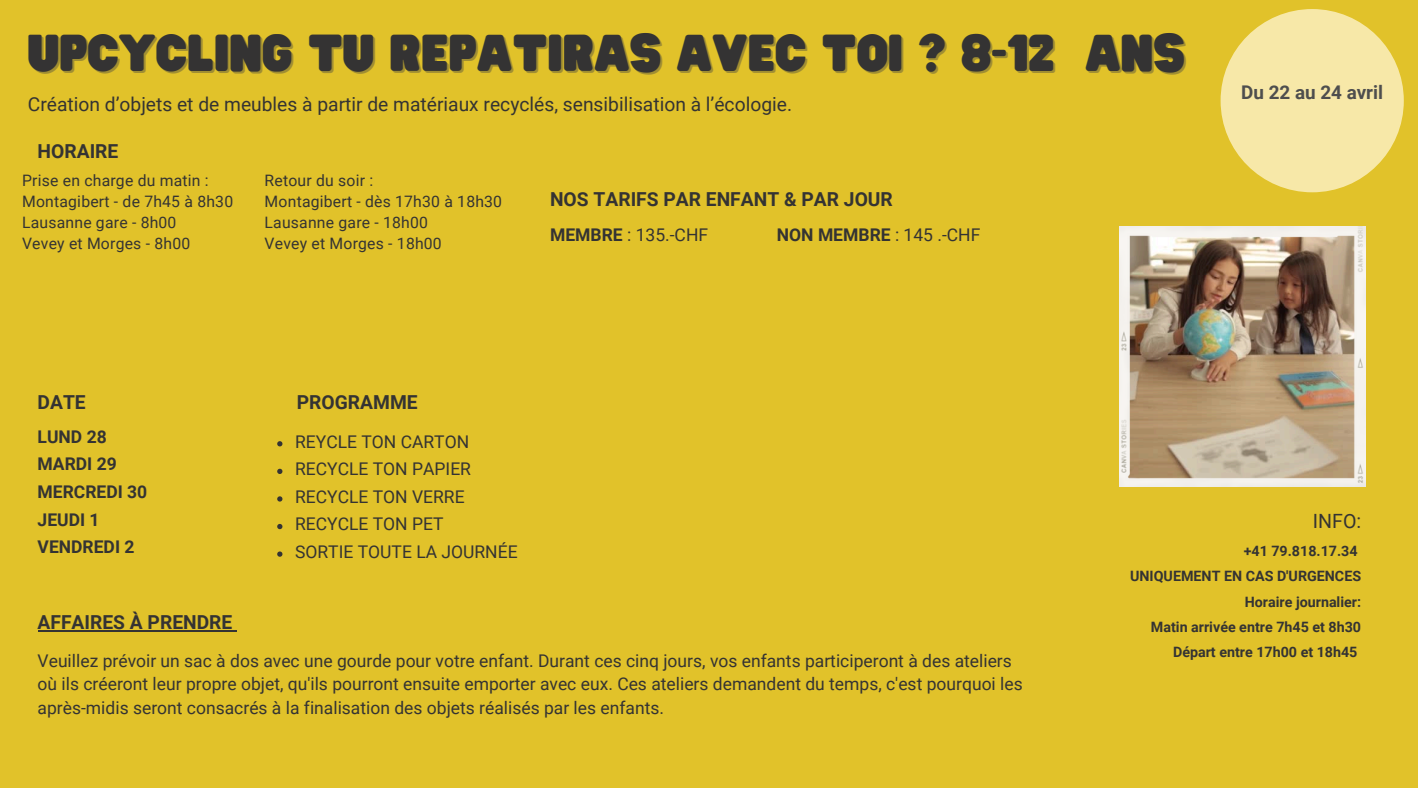
<style>
.page{position:relative;width:1418px;height:788px;background:#fff}
.page>*{position:absolute;margin:0;border:0;box-sizing:border-box;transform-origin:0 0}
.t1{font:45.5px "Hitand Run";color:#343333}
.t2{font:19.6px "Roboto";color:#343333}
.t3{font:19.25px "Roboto";color:#343333}
.t4{font:700 19.25px "Roboto";color:#343333}
.t5{font:700 18.9px "Roboto";color:#4e4e4e}
.t6{font:17.5px/23.6px "Roboto";color:#343333}
.t7{font:700 17.5px/27.7px "Roboto";color:#343333}
.t8{font:15.75px/21px "Roboto";letter-spacing:.015em;color:#343333}
.t9{font:700 14.35px "Roboto";color:#343333}
.s1{color:rgb(64 64 64/.4)}
.s2{font-weight:700}
.s3{font-weight:400}
</style>
<div class="page">
<div style="left:0;top:0;width:1418px;height:787px;background:#e1c22a"></div>
<div style="left:1220px;top:9px;width:183px;height:183px;background:#f7e8a8;border-radius:50%"></div>
<img style="left:1119px;top:227px;width:246px;height:259px">
<svg style="left:277px;top:441px;width:5px;height:5px"></svg>
<svg style="left:277px;top:468px;width:5px;height:6px"></svg>
<svg style="left:277px;top:496px;width:5px;height:5px"></svg>
<svg style="left:277px;top:524px;width:5px;height:5px"></svg>
<svg style="left:277px;top:551px;width:5px;height:5px"></svg>
<hr style="left:38px;top:630px;width:194px;height:1px;background:#343333">
<h1 class="t1" style="left:28px;top:28px;width:1160px">UPCYCLING TU REPATIRAS AVEC TOI ? 8-12 <span class="s1">ANS</span></h1>
<p class="t3" style="left:28px;top:93px;width:765px">Création d’objets et de meubles à partir de matériaux recyclés, sensibilisation à l’écologie.</p>
<h2 class="t4" style="left:38px;top:140px;width:82px">HORAIRE</h2>
<p class="t8" style="left:22px;top:170px;width:188px">Prise en charge du matin :</p>
<p class="t8" style="left:22px;top:191px;width:213px">Montagibert - de 7h45 à 8h30</p>
<p class="t8" style="left:22px;top:212px;width:156px">Lausanne gare - 8h00</p>
<p class="t8" style="left:22px;top:233px;width:170px">Vevey et Morges - 8h00</p>
<p class="t8" style="left:265px;top:170px;width:110px">Retour du soir :</p>
<h5 class="t8" style="left:265px;top:191px;width:239px">Montagibert - dès 17h30 à 18h30<br>Lausanne gare - 18h00<br>Vevey et Morges - 18h00</h5>
<p class="t4" style="left:550px;top:188px;width:344px">NOS TARIFS PAR ENFANT &amp; PAR JOUR</p>
<p class="t6" style="left:550px;top:223px;width:160px"><span class="s2">MEMBRE</span> : 135.-CHF</p>
<p class="t7" style="left:777px;top:221px;width:205px">NON MEMBRE <span class="s3">: 145 .-CHF</span></p>
<p class="t5" style="left:1241px;top:81px;width:143px">Du 22 au 24 avril</p>
<p class="t4" style="left:38px;top:391px;width:50px">DATE</p>
<p class="t4" style="left:297px;top:391px;width:122px">PROGRAMME</p>
<p class="t7" style="left:38px;top:423px;width:111px">LUND 28<br>MARDI 29<br>MERCREDI 30<br>JEUDI 1<br>VENDREDI 2</p>
<p class="t6" style="left:295px;top:430px;width:176px">REYCLE TON CARTON</p>
<p class="t6" style="left:295px;top:457px;width:177px">RECYCLE TON PAPIER</p>
<p class="t6" style="left:295px;top:485px;width:171px">RECYCLE TON VERRE</p>
<p class="t6" style="left:295px;top:512px;width:150px">RECYCLE TON PET</p>
<p class="t6" style="left:295px;top:540px;width:224px">SORTIE TOUTE LA JOURNÉE</p>
<h3 class="t4" style="left:38px;top:610px;width:196px">AFFAIRES À PRENDRE</h3>
<p class="t6" style="left:38px;top:648px;width:986px">Veuillez prévoir un sac à dos avec une gourde pour votre enfant. Durant ces cinq jours, vos enfants participeront à des ateliers où ils créeront leur propre objet, qu'ils pourront ensuite emporter avec eux. Ces ateliers demandent du temps, c'est pourquoi les après-midis seront consacrés à la finalisation des objets réalisés par les enfants.</p>
<p class="t2" style="left:1312px;top:509px;width:50px">INFO:</p>
<p class="t9" style="left:1243px;top:543px;width:115px">+41 79.818.17.34</p>
<p class="t9" style="left:1130px;top:568px;width:232px">UNIQUEMENT EN CAS D'URGENCES</p>
<p class="t9" style="left:1244px;top:593px;width:118px">Horaire journalier:</p>
<p class="t9" style="left:1151px;top:618px;width:212px">Matin arrivée entre 7h45 et 8h30</p>
<p class="t9" style="left:1173px;top:643px;width:186px">Départ entre 17h00 et 18h45</p>
</div>
